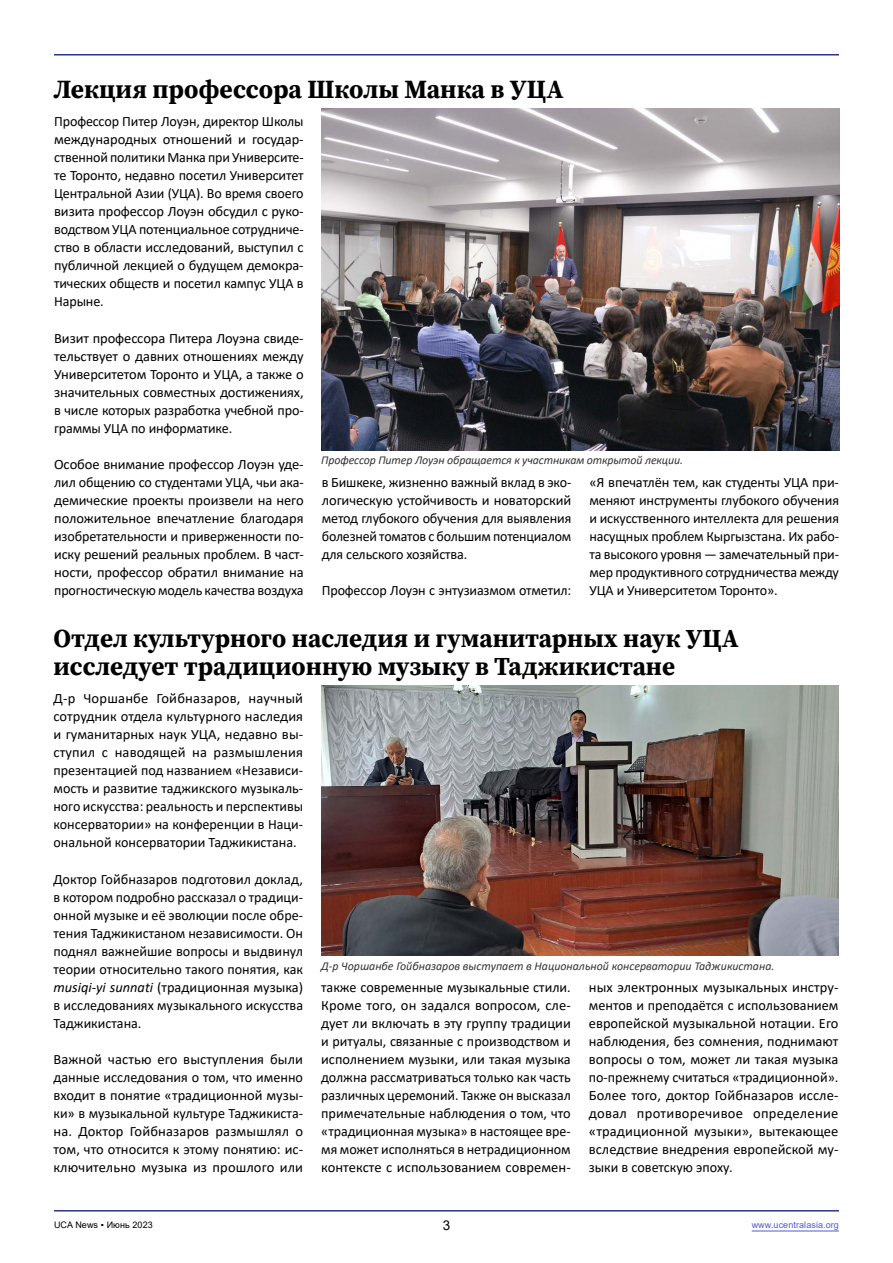
<style>
.page{position:relative;width:893px;height:1263px;background:#fff}
.page>*{position:absolute;margin:0;border:0;box-sizing:border-box;transform-origin:0 0}
.t1{font:26.25px "Source Serif Variable";color:#000}
.t2{font:25.95px/28.3px "Source Serif Variable";color:#000}
.t3{font:14.25px/18px "Calibri";letter-spacing:-.01em;color:#000;text-align:justify}
.t4{font:13.5px "Arial";color:#000}
.t5{font:italic 12px "Calibri";color:#333}
.t6{font:9px "Arial";letter-spacing:.01em;color:#4f5cd6}
.t7{font:9px "Arial";letter-spacing:.01em;color:#000}
.s1{font-style:italic}
</style>
<div class="page">
<hr style="left:54px;top:1210px;width:785px;height:1px;background:#293882">
<hr style="left:54px;top:54px;width:785px;height:2px;background:#293882">
<img style="left:322px;top:108px;width:517px;height:343px">
<img style="left:321px;top:685px;width:517px;height:271px">
<hr style="left:752px;top:1230px;width:87px;height:1px;background:#4f5cd6">
<h1 class="t1" style="left:54px;top:72px;width:511px">Лекция профессора Школы Манка в УЦА</h1>
<p class="t3" style="left:54px;top:112px;width:251px">Профессор Питер Лоуэн, директор Школы международных отношений и государ&shy;ственной политики Манка при Университе&shy;те Торонто, недавно посетил Университет Центральной Азии (УЦА). Во время своего визита профессор Лоуэн обсудил с руко&shy;водством УЦА потенциальное сотрудниче&shy;ство в области исследований, выступил с публичной лекцией о будущем демокра&shy;тических обществ и посетил кампус УЦА в Нарыне.</p>
<p class="t3" style="left:54px;top:328px;width:251px">Визит профессора Питера Лоуэна свиде&shy;тельствует о давних отношениях между Университетом Торонто и УЦА, а также о значительных совместных достижениях, в числе которых разработка учебной про&shy;граммы УЦА по информатике.</p>
<p class="t3" style="left:54px;top:455px;width:251px">Особое внимание профессор Лоуэн уде&shy;лил общению со студентами УЦА, чьи ака&shy;демические проекты произвели на него положительное впечатление благодаря изобретательности и приверженности по&shy;иску решений реальных проблем. В част&shy;ности, профессор обратил внимание на прогностическую модель качества воздуха</p>
<h2 class="t2" style="left:53px;top:624px;width:687px">Отдел культурного наследия и гуманитарных наук УЦА исследует традиционную музыку в Таджикистане</h2>
<p class="t3" style="left:53px;top:689px;width:251px">Д-р Чоршанбе Гойбназаров, научный сотрудник отдела культурного наследия и гуманитарных наук УЦА, недавно вы&shy;ступил с наводящей на размышления презентацией под названием «Независи&shy;мость и развитие таджикского музыкаль&shy;ного искусства: реальность и перспективы консерватории» на конференции в Наци&shy;ональной консерватории Таджикистана.</p>
<p class="t3" style="left:53px;top:869px;width:251px">Доктор Гойбназаров подготовил доклад, в котором подробно рассказал о традици&shy;онной музыке и её эволюции после обре&shy;тения Таджикистаном независимости. Он поднял важнейшие вопросы и выдвинул теории относительно такого понятия, как <span class="s1">musiqi-yi sunnati</span> (традиционная музыка) в исследованиях музыкального искусства Таджикистана.</p>
<p class="t3" style="left:53px;top:1050px;width:251px">Важной частью его выступления были данные исследования о том, что именно входит в понятие «традиционной музы&shy;ки» в музыкальной культуре Таджикиста&shy;на. Доктор Гойбназаров размышлял о том, что относится к этому понятию: ис&shy;ключительно музыка из прошлого или</p>
<p class="t5" style="left:321px;top:451px;width:363px">Профессор Питер Лоуэн обращается к участникам открытой лекции.</p>
<p class="t3" style="left:322px;top:473px;width:251px">в Бишкеке, жизненно важный вклад в эко&shy;логическую устойчивость и новаторский метод глубокого обучения для выявления болезней томатов с большим потенциалом для сельского хозяйства.</p>
<p class="t3" style="left:322px;top:581px;width:251px">Профессор Лоуэн с энтузиазмом отметил:</p>
<p class="t3" style="left:589px;top:473px;width:251px">«Я впечатлён тем, как студенты УЦА при&shy;меняют инструменты глубокого обучения и искусственного интеллекта для решения насущных проблем Кыргызстана. Их рабо&shy;та высокого уровня — замечательный при&shy;мер продуктивного сотрудничества между УЦА и Университетом Торонто».</p>
<p class="t5" style="left:321px;top:958px;width:455px">Д-р Чоршанбе Гойбназаров выступает в Национальной консерватории Таджикистана.</p>
<p class="t3" style="left:321px;top:978px;width:251px">также современные музыкальные стили.<br>Кроме того, он задался вопросом, сле&shy;дует ли включать в эту группу традиции и ритуалы, связанные с производством и исполнением музыки, или такая музыка должна рассматриваться только как часть различных церемоний. Также он высказал примечательные наблюдения о том, что «традиционная музыка» в настоящее вре&shy;мя может исполняться в нетрадиционном контексте с использованием современ-</p>
<p class="t3" style="left:589px;top:978px;width:251px">ных электронных музыкальных инстру&shy;ментов и преподаётся с использованием европейской музыкальной нотации. Его наблюдения, без сомнения, поднимают вопросы о том, может ли такая музыка по-прежнему считаться «традиционной».<br>Более того, доктор Гойбназаров иссле&shy;довал противоречивое определение «традиционной музыки», вытекающее вследствие внедрения европейской му&shy;зыки в советскую эпоху.</p>
<p class="t7" style="left:54px;top:1218px;width:100px">UCA News ▪ Июнь 2023</p>
<p class="t4" style="left:443px;top:1215px;width:9px">3</p>
<p class="t6" style="left:752px;top:1218px;width:89px">www.ucentralasia.org</p>
</div>
